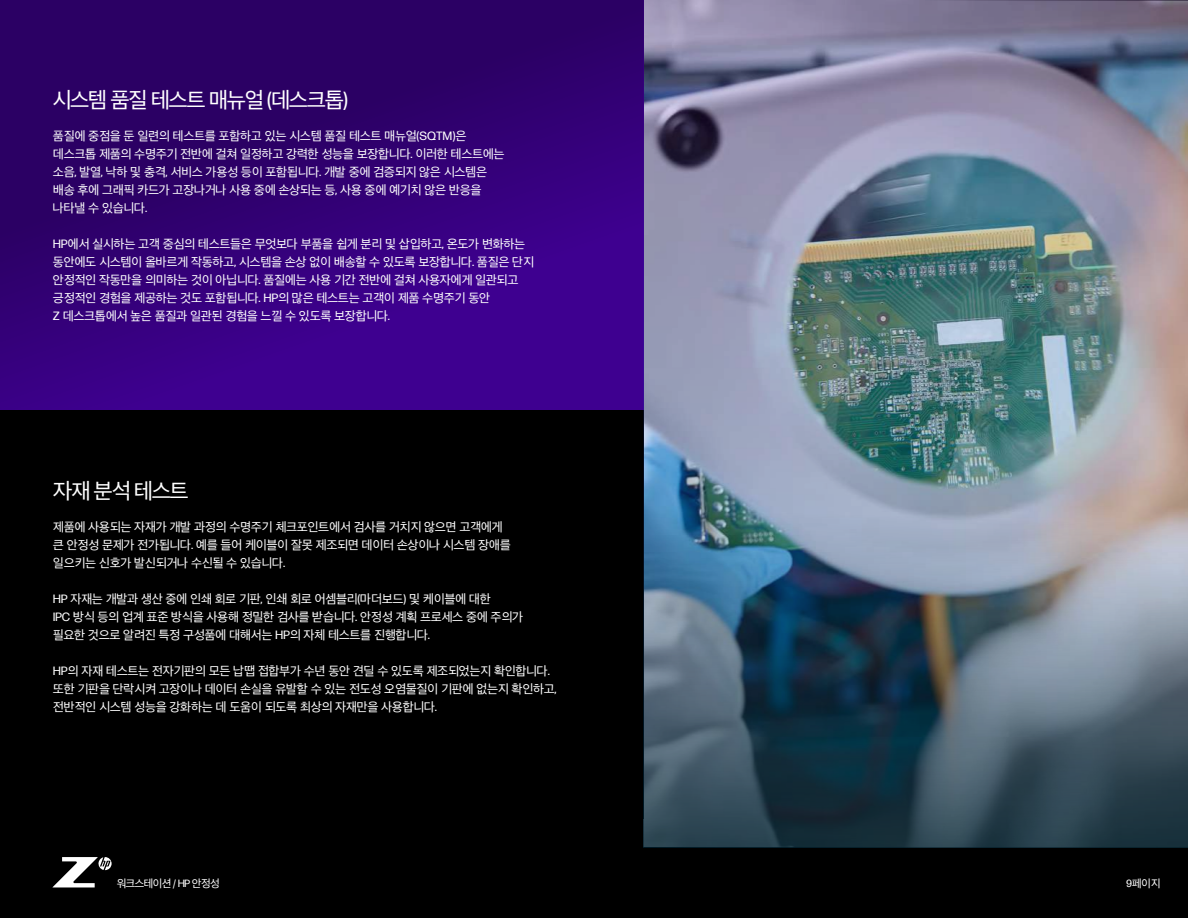
<style>
.page{position:relative;width:1188px;height:918px;background:#000}
.page>*{position:absolute;margin:0;border:0;box-sizing:border-box;transform-origin:0 0}
.t1{font:21px "Forma DJR Korean Display";letter-spacing:-.025em;color:#fff}
.t2{font:12px/18px "Forma DJR Korean Micro";letter-spacing:-.025em;color:#fff}
.t3{font:10.5px "Forma DJR Korean Display";letter-spacing:-.025em;color:#fff}
.t4{font:10.5px "Forma DJR Korean Micro";color:#fff}
</style>
<div class="page">
<svg style="left:0;top:0;width:644px;height:410px;background:#307"></svg>
<svg style="left:53px;top:857px;width:59px;height:30px"></svg>
<img style="left:644px;top:0;width:544px;height:848px">
<h1 class="t1" style="left:53px;top:85px;width:297px">시스템 품질 테스트 매뉴얼 (데스크톱)</h1>
<p class="t2" style="left:53px;top:126px;width:453px">품질에 중점을 둔 일련의 테스트를 포함하고 있는 시스템 품질 테스트 매뉴얼(SQTM)은 데스크톱 제품의 수명주기 전반에 걸쳐 일정하고 강력한 성능을 보장합니다. 이러한 테스트에는 소음, 발열, 낙하 및 충격, 서비스 가용성 등이 포함됩니다. 개발 중에 검증되지 않은 시스템은 배송 후에 그래픽 카드가 고장나거나 사용 중에 손상되는 등, 사용 중에 예기치 않은 반응을 나타낼 수 있습니다.</p>
<p class="t2" style="left:53px;top:234px;width:483px">HP에서 실시하는 고객 중심의 테스트들은 무엇보다 부품을 쉽게 분리 및 삽입하고, 온도가 변화하는 동안에도 시스템이 올바르게 작동하고, 시스템을 손상 없이 배송할 수 있도록 보장합니다. 품질은 단지 안정적인 작동만을 의미하는 것이 아닙니다. 품질에는 사용 기간 전반에 걸쳐 사용자에게 일관되고 긍정적인 경험을 제공하는 것도 포함됩니다. HP의 많은 테스트는 고객이 제품 수명주기 동안<br>Z 데스크톱에서 높은 품질과 일관된 경험을 느낄 수 있도록 보장합니다.</p>
<h1 class="t1" style="left:54px;top:476px;width:136px">자재 분석 테스트</h1>
<p class="t2" style="left:53px;top:517px;width:459px">제품에 사용되는 자재가 개발 과정의 수명주기 체크포인트에서 검사를 거치지 않으면 고객에게 큰 안정성 문제가 전가됩니다. 예를 들어 케이블이 잘못 제조되면 데이터 손상이나 시스템 장애를 일으키는 신호가 발신되거나 수신될 수 있습니다.</p>
<p class="t2" style="left:53px;top:589px;width:472px">HP 자재는 개발과 생산 중에 인쇄 회로 기판, 인쇄 회로 어셈블리(마더보드) 및 케이블에 대한<br>IPC 방식 등의 업계 표준 방식을 사용해 정밀한 검사를 받습니다. 안정성 계획 프로세스 중에 주의가 필요한 것으로 알려진 특정 구성품에 대해서는 HP의 자체 테스트를 진행합니다.</p>
<p class="t2" style="left:53px;top:662px;width:505px">HP의 자재 테스트는 전자기판의 모든 납땝 접합부가 수년 동안 견딜 수 있도록 제조되었는지 확인합니다. 또한 기판을 단락시켜 고장이나 데이터 손실을 유발할 수 있는 전도성 오염물질이 기판에 없는지 확인하고, 전반적인 시스템 성능을 강화하는 데 도움이 되도록 최상의 자재만을 사용합니다.</p>
<p class="t3" style="left:117px;top:876px;width:104px">워크스테이션 / HP 안정성</p>
<p class="t4" style="left:1126px;top:876px;width:36px">9페이지</p>
</div>
